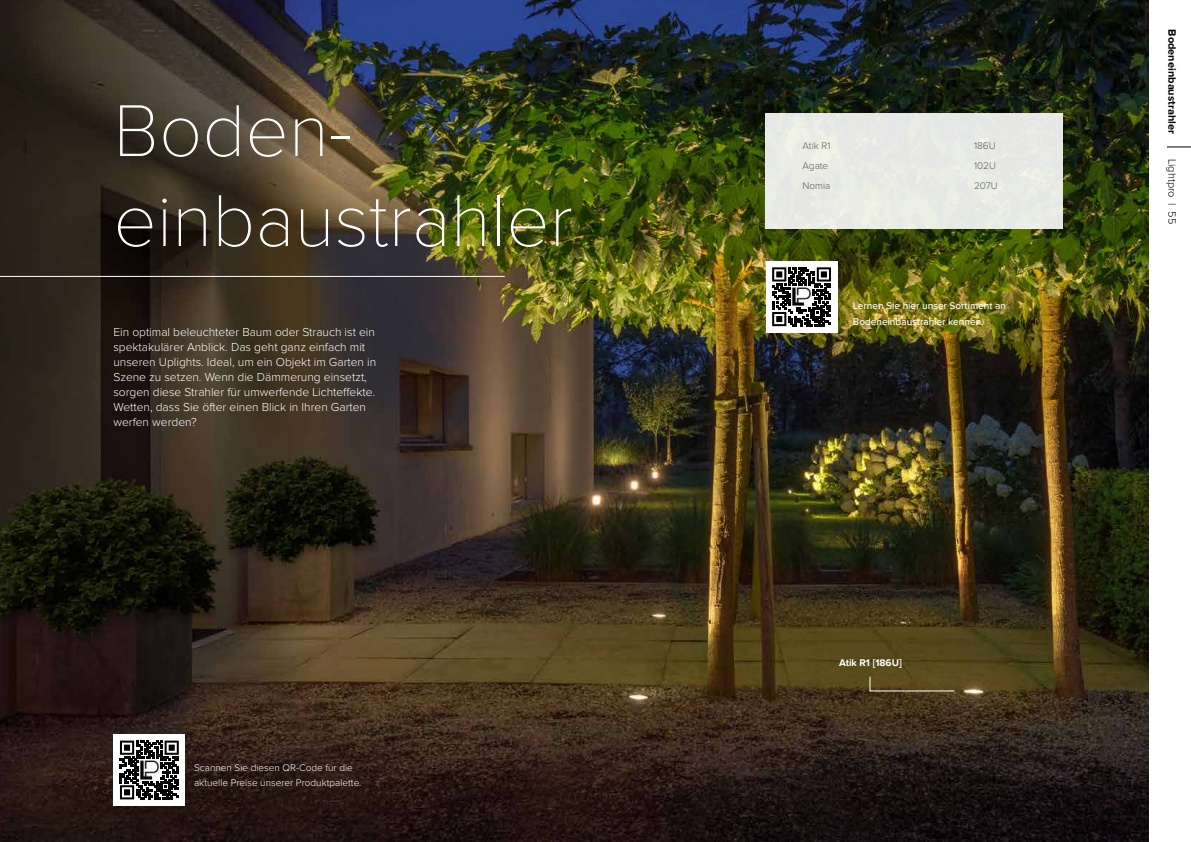
<style>
.page{position:relative;width:1191px;height:842px;background:#fff}
.page>*{position:absolute;margin:0;border:0;box-sizing:border-box;transform-origin:0 0}
.t1{font:100 76px/90px "Proxima Nova";color:#fff}
.t2{font:300 12px/15px "Proxima Nova";color:#fff}
.t3{font:700 11px "Proxima Nova";color:#000}
.t4{font:300 11px "Proxima Nova";color:#000}
.t5{font:300 10px/15px "Proxima Nova";color:#fff}
.t6{font:500 10px/16px "Proxima Nova";color:#fff}
.t7{font:300 10px "Proxima Nova";color:#5c5c5b}
.t8{font:700 10px "Proxima Nova";color:#fff}
</style>
<div class="page">
<img style="left:0;top:0;width:1148px;height:842px">
<svg style="left:1167px;top:147px;width:24px;height:1px"></svg>
<svg style="left:869px;top:676px;width:86px;height:15px"></svg>
<div style="left:765px;top:113px;width:297px;height:116px;background:#e8eae5"></div>
<hr style="left:0;top:276px;width:505px;height:1px;background:#fff">
<div style="left:766px;top:261px;width:71px;height:71px;background:#fff"></div>
<svg style="left:772px;top:267px;width:59px;height:59px"></svg>
<img style="left:791px;top:287px;width:20px;height:20px">
<div style="left:114px;top:734px;width:71px;height:72px;background:#fff"></div>
<svg style="left:120px;top:741px;width:59px;height:58px"></svg>
<img style="left:139px;top:760px;width:20px;height:20px">
<h1 class="t1" style="left:113px;top:89px;width:461px">Boden&shy;einbaustrahler</h1>
<p class="t2" style="left:113px;top:325px;width:264px">Ein optimal beleuchteter Baum oder Strauch ist ein spektakulärer Anblick. Das geht ganz einfach mit unseren Uplights. Ideal, um ein Objekt im Garten in Szene zu setzen. Wenn die Dämmerung einsetzt, sorgen diese Strahler für umwerfende Lichteffekte.<br>Wetten, dass Sie öfter einen Blick in Ihren Garten werfen werden?</p>
<p class="t5" style="left:194px;top:761px;width:169px">Scannen Sie diesen QR-Code für die aktuelle Preise unserer Produktpalette.</p>
<p class="t7" style="left:802px;top:141px;width:29px">Atik R1</p>
<p class="t7" style="left:974px;top:141px;width:23px">186U</p>
<p class="t7" style="left:802px;top:161px;width:27px">Agate</p>
<p class="t7" style="left:974px;top:161px;width:23px">102U</p>
<p class="t7" style="left:802px;top:181px;width:29px">Nomia</p>
<p class="t7" style="left:974px;top:181px;width:25px">207U</p>
<p class="t6" style="left:853px;top:298px;width:154px">Lernen Sie hier unser Sortiment an<br>Bodeneinbaustrahler kennen.</p>
<p class="t8" style="left:839px;top:657px;width:64px">Atik R1 [186U]</p>
<p class="t3" style="left:1178px;top:29px;width:106px;rotate:90deg">Bodeneinbaustrahler</p>
<p class="t4" style="left:1177px;top:159px;width:67px;rotate:90deg">Lightpro | 55</p>
</div>
